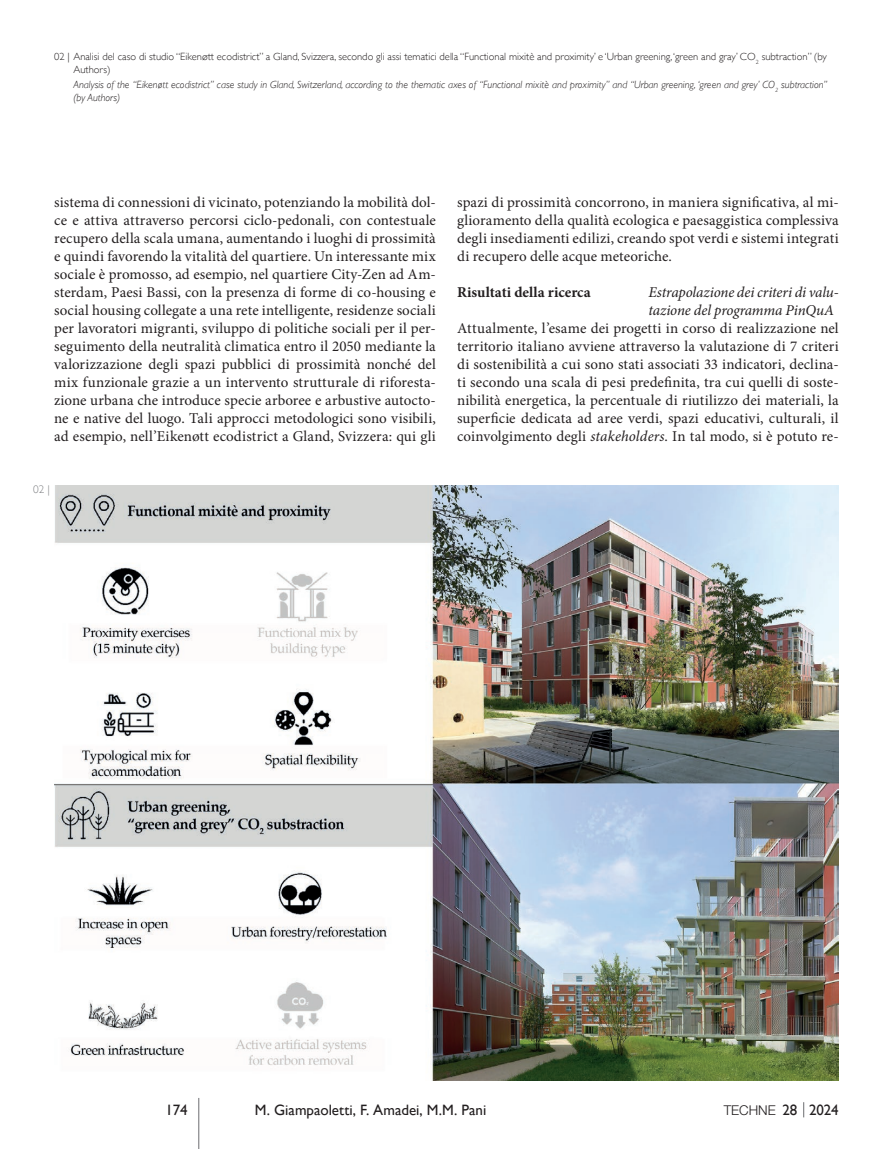
<style>
.page{position:relative;width:893px;height:1149px;background:#fff}
.page>*{position:absolute;margin:0;border:0;box-sizing:border-box;transform-origin:0 0}
.t1{font:15px/18px "Minion Pro";letter-spacing:.005em;color:#231f20;text-align:justify}
.t2{font:italic 15px/18px "Minion Pro";letter-spacing:-.01em;color:#231f20}
.t3{font:15px "Gill Sans";color:#231f20}
.t4{font:700 15px "Minion Pro";color:#231f20}
.t5{font:300 13.5px "Helvetica Neue LT Std";color:#231f20}
.t6{font:300 11.25px "Gill Sans";color:#808285}
.t7{font:italic 300 10.5px/12.8px "Gill Sans";color:#231f20}
.t8{font:300 10.5px/12.8px "Gill Sans";color:#231f20}
.s1{font-style:italic}
.s2{font-family:"Gill Sans";font-weight:400;font-size:15px}
</style>
<div class="page">
<svg style="left:803px;top:1102px;width:1px;height:14px"></svg>
<hr style="left:198px;top:1097px;width:1px;height:51px;background:#6c6d70">
<img style="left:54px;top:485px;width:785px;height:595px">
<p class="t8" style="left:73px;top:50px;width:755px;text-indent:-19px">02 | Analisi del caso di studio “Eikenøtt ecodistrict” a Gland, Svizzera, secondo gli assi tematici della “Functional mixitè and proximity’ e ‘Urban greening, ‘green and gray’ CO<sub>2</sub> subtraction” (by<br>Authors)</p>
<p class="t7" style="left:73px;top:78px;width:756px">Analysis of the “Eikenøtt ecodistrict” case study in Gland, Switzerland, according to the thematic axes of “Functional mixitè and proximity” and “Urban greening, ‘green and grey’ CO<sub>2</sub> subtraction” (by Authors)</p>
<p class="t1" style="left:54px;top:193px;width:383px">sistema di connessioni di vicinato, potenziando la mobilità dol&shy;ce e attiva attraverso percorsi ciclo-pedonali, con contestuale recupero della scala umana, aumentando i luoghi di prossimità e quindi favorendo la vitalità del quartiere. Un interessante mix sociale è promosso, ad esempio, nel quartiere City-Zen ad Am&shy;sterdam, Paesi Bassi, con la presenza di forme di co-housing e social housing collegate a una rete intelligente, residenze sociali per lavoratori migranti, sviluppo di politiche sociali per il per&shy;seguimento della neutralità climatica entro il 2050 mediante la valorizzazione degli spazi pubblici di prossimità nonché del mix funzionale grazie a un intervento strutturale di riforesta&shy;zione urbana che introduce specie arboree e arbustive autocto&shy;ne e native del luogo. Tali approcci metodologici sono visibili, ad esempio, nell’Eikenøtt ecodistrict a Gland, Svizzera: qui gli</p>
<p class="t1" style="left:457px;top:193px;width:383px">spazi di prossimità concorrono, in maniera significativa, al mi&shy;glioramento della qualità ecologica e paesaggistica complessiva degli insediamenti edilizi, creando spot verdi e sistemi integrati di recupero delle acque meteoriche.</p>
<p class="t2" style="left:648px;top:283px;width:192px">Estrapolazione dei criteri di valu&shy;tazione del programma PinQuA</p>
<p class="t1" style="left:457px;top:319px;width:383px">Attualmente, l’esame dei progetti in corso di realizzazione nel territorio italiano avviene attraverso la valutazione di 7 criteri di sostenibilità a cui sono stati associati 33 indicatori, declina&shy;ti secondo una scala di pesi predefinita, tra cui quelli di soste&shy;nibilità energetica, la percentuale di riutilizzo dei materiali, la superficie dedicata ad aree verdi, spazi educativi, culturali, il coinvolgimento degli <span class="s1">stakeholders</span>. In tal modo, si è potuto re-</p>
<p class="t4" style="left:457px;top:281px;width:135px">Risultati della ricerca</p>
<p class="t6" style="left:33px;top:480px;width:18px">02 |</p>
<p class="t3" style="left:166px;top:1100px;width:24px">174</p>
<p class="t3" style="left:255px;top:1100px;width:233px">M. Giampaoletti, F. Amadei, M.M. Pani</p>
<p class="t5" style="left:724px;top:1101px;width:117px">TECHNE <span class="s2">28 2024</span></p>
</div>
